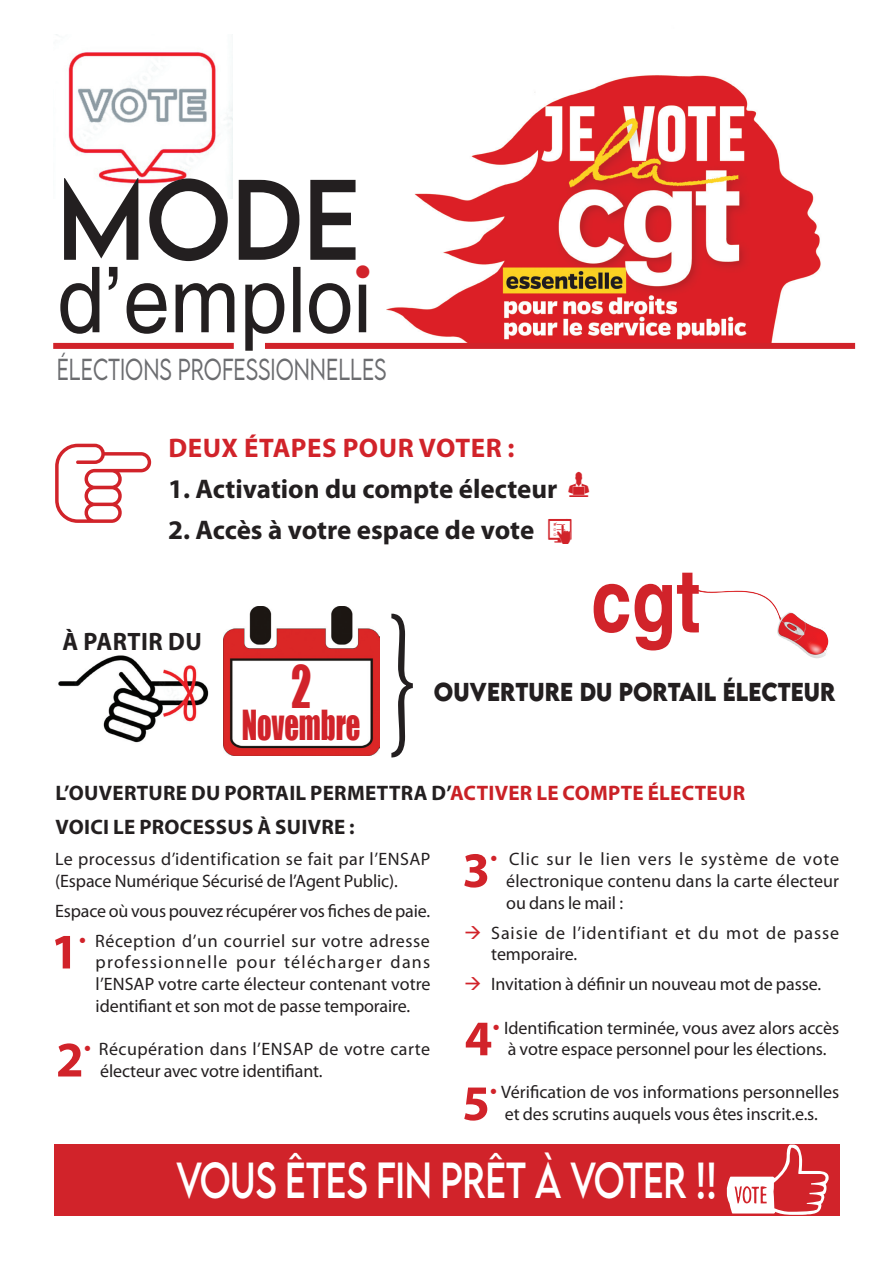
<style>
.page{position:relative;width:893px;height:1263px;background:#fff}
.page>*{position:absolute;margin:0;border:0;box-sizing:border-box;transform-origin:0 0}
.t1{font:163.8px "Minion Pro";color:#231f20;scale:.57 1}
.t2{font:120px "All My Hands";color:#d1232a}
.t3{font:101.55px "LEMONMILK";color:#231f20;scale:.95 1}
.t4{font:100.5px "uselection";color:#fff}
.t5{font:90.9px "Helvetica";color:#231f20;scale:.93 1}
.t6{font:700 87.9px "Helvetica";color:#d1232a;scale:.83 1}
.t7{font:54px "Impact";color:#d1232a;scale:.75 1}
.t8{font:700 50.1px "Myriad Pro";color:#d1232a}
.t9{font:45px "LEMONMILK";letter-spacing:-.01em;color:#fff;scale:.77 1}
.t10{font:38.1px "Impact";color:#d1232a;scale:.75 1}
.t11{font:36px "uselection";color:#d1232a;scale:.85 1}
.t12{font:36px "Business";color:#d1232a;scale:.85 1}
.t13{font:700 27px "Myriad Pro";color:#231f20}
.t14{font:300 27px "LEMONMILK";color:#6c6d70;scale:.75 1}
.t15{font:700 27px "Myriad Pro";letter-spacing:.02em;color:#d1232a}
.t16{font:700 25.2px "Myriad Pro";letter-spacing:.02em;color:#231f20;scale:.95 1}
.t17{font:700 23.1px "LEMONMILK";color:#231f20;scale:.91 1}
.t18{font:700 21px/33.8px "Myriad Pro";letter-spacing:.015em;color:#231f20}
.t19{font:18px/21.6px "Myriad Pro";letter-spacing:-.005em;color:#231f20;text-align:justify}
.t20{font:18px/21.6px "Myriad Pro";letter-spacing:.02em;color:#231f20}
.t21{font:18px/21.6px "Myriad Pro";letter-spacing:.05em;color:#231f20}
.t22{font:18px "Zapf Dingbats";color:#d1232a}
.s1{color:#ca2126}
.s2{color:#d1232a}
</style>
<div class="page">
<img style="left:58px;top:655px;width:151px;height:88px">
<img style="left:56px;top:34px;width:177px;height:164px">
<img style="left:223px;top:607px;width:156px;height:149px">
<img style="left:386px;top:75px;width:470px;height:271px">
<div style="left:265px;top:343px;width:590px;height:6px;background:#d1232a"></div>
<div style="left:53px;top:343px;width:181px;height:6px;background:#d1232a"></div>
<div style="left:54px;top:1144px;width:785px;height:72px;background:#d1232a"></div>
<img style="left:693px;top:587px;width:135px;height:71px">
<h3 class="t3" style="left:57px;top:153px;width:321px">MODE</h3>
<h3 class="t5" style="left:57px;top:247px;width:340px">d’emploi</h3>
<p class="t22" style="left:356px;top:263px;width:16px">●</p>
<h3 class="t14" style="left:57px;top:351px;width:441px">ÉLECTIONS PROFESSIONNELLES</h3>
<h2 class="t2" style="left:55px;top:420px;width:115px">B</h2>
<h3 class="t15" style="left:168px;top:430px;width:348px">DEUX ÉTAPES POUR VOTER :</h3>
<h3 class="t13" style="left:168px;top:471px;width:391px">1. ACTIVATION DU COMPTE ÉLECTEUR</h3>
<h3 class="t13" style="left:168px;top:512px;width:368px">2. ACCÈS À VOTRE ESPACE DE VOTE</h3>
<h3 class="t12" style="left:567px;top:468px;width:28px">Õ</h3>
<h3 class="t11" style="left:547px;top:515px;width:31px">x</h3>
<h3 class="t16" style="left:62px;top:625px;width:148px">À PARTIR DU</h3>
<h3 class="t7" style="left:291px;top:645px;width:29px">2</h3>
<h3 class="t10" style="left:242px;top:695px;width:160px">Novembre</h3>
<h1 class="t1" style="left:386px;top:568px;width:58px">}</h1>
<h3 class="t6" style="left:591px;top:547px;width:134px">cgt</h3>
<p class="t17" style="left:434px;top:676px;width:443px">OUVERTURE DU PORTAIL ÉLECTEUR</p>
<p class="t18" style="left:55px;top:775px;width:691px">L’OUVERTURE DU PORTAIL PERMETTRA D’<span class="s1">ACTIVER LE COMPTE ÉLECTEUR<br></span>VOICI LE PROCESSUS À SUIVRE :</p>
<p class="t19" style="left:55px;top:848px;width:377px">Le processus d’identification se fait par l’ENSAP (Espace Numérique Sécurisé de l’Agent Public).</p>
<p class="t19" style="left:55px;top:900px;width:376px">Espace où vous pouvez récupérer vos fiches de paie.</p>
<h3 class="t8" style="left:51px;top:919px;width:29px">1</h3>
<p class="t19" style="left:96px;top:930px;width:336px;text-indent:-17px"><span class="s2">•</span> Réception d’un courriel sur votre adresse professionnelle pour télécharger dans l’ENSAP votre carte électeur contenant votre identifiant et son mot de passe temporaire.</p>
<h3 class="t8" style="left:56px;top:1027px;width:29px">2</h3>
<p class="t20" style="left:100px;top:1038px;width:331px;text-indent:-17px"><span class="s2">•</span> Récupération dans l’ENSAP de votre carte électeur avec votre identifiant.</p>
<h3 class="t8" style="left:462px;top:837px;width:29px">3</h3>
<p class="t19" style="left:506px;top:848px;width:335px;text-indent:-16px"><span class="s2">•</span> Clic sur le lien vers le système de vote électronique contenu dans la carte électeur ou dans le mail :</p>
<p class="t21" style="left:491px;top:922px;width:349px;text-indent:-27px"><span class="s2">→</span> Saisie de l’identifiant et du mot de passe temporaire.</p>
<p class="t19" style="left:464px;top:973px;width:358px"><span class="s2">→</span> Invitation à définir un nouveau mot de passe.</p>
<h3 class="t8" style="left:465px;top:1006px;width:29px">4</h3>
<p class="t19" style="left:492px;top:1016px;width:349px;text-align:center"><span class="s2">•</span> Identification terminée, vous avez alors accès à votre espace personnel pour les élections.</p>
<h3 class="t8" style="left:462px;top:1070px;width:29px">5</h3>
<p class="t19" style="left:490px;top:1081px;width:351px;text-align:center"><span class="s2">•</span> Vérification de vos informations personnelles et des scrutins auquels vous êtes inscrit.e.s.</p>
<h3 class="t9" style="left:176px;top:1151px;width:704px">VOUS ÊTES FIN PRÊT À VOTER !!</h3>
<h3 class="t4" style="left:725px;top:1134px;width:108px">f</h3>
</div>
